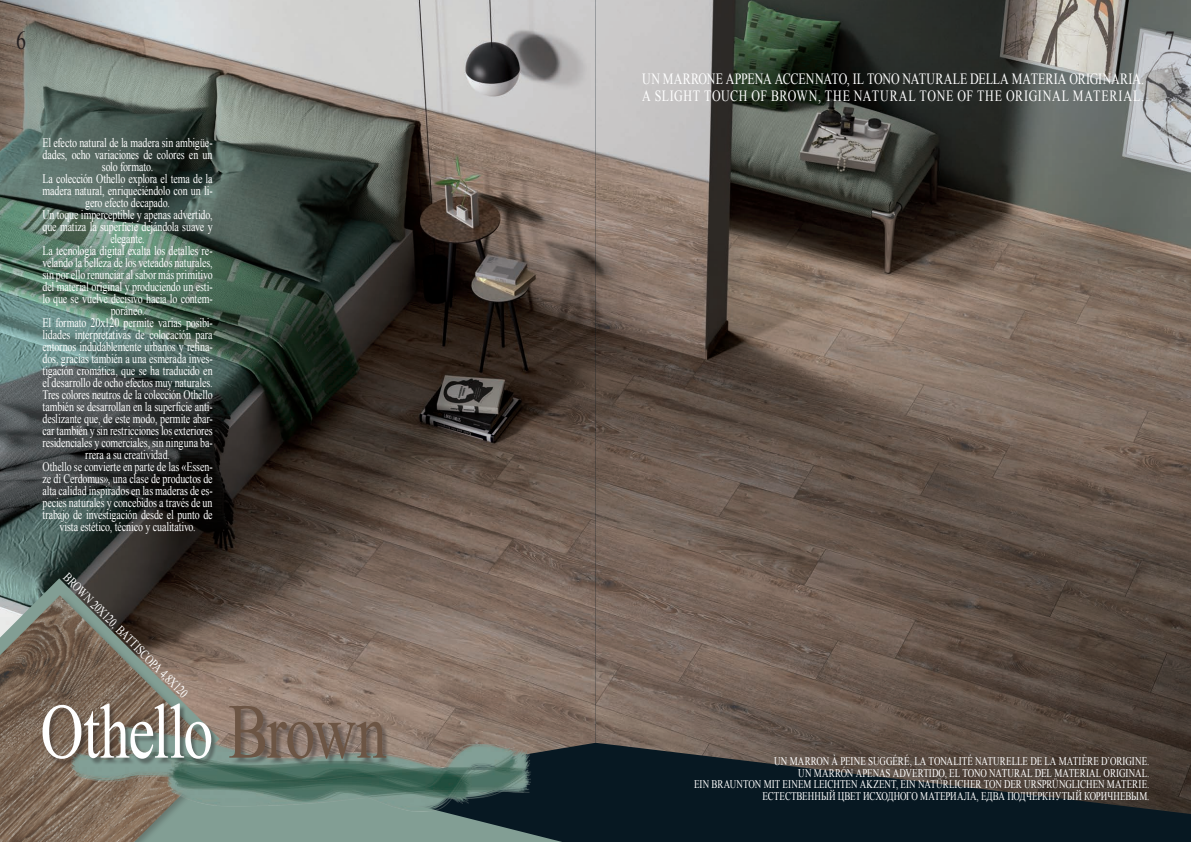
<style>
.page{position:relative;width:1191px;height:842px;background:#fff}
.page>*{position:absolute;margin:0;border:0;box-sizing:border-box;transform-origin:0 0}
.t1{font:78px "Times New Roman";letter-spacing:-.025em;color:#fff;scale:.77 1}
.t2{font:26px "Times New Roman";color:#231f20;scale:.77 1}
.t3{font:15.6px "Times New Roman";letter-spacing:-.005em;color:#fff;scale:.77 1}
.t4{font:15.6px "Times New Roman";letter-spacing:.05em;color:#fff;scale:.77 1}
.t5{font:13px/12px "Times New Roman";letter-spacing:-.015em;color:#fff;text-align:center;scale:.77 1}
.t6{font:11.7px/11.9px "Times New Roman";color:#fff;text-align:right;scale:.77 1}
.s1{color:#6c5544}
</style>
<div class="page">
<div style="left:595px;top:0;width:596px;height:842px;background:#071822"></div>
<img style="left:595px;top:0;width:596px;height:814px">
<img style="left:0;top:0;width:595px;height:842px">
<svg style="left:0;top:578px;width:220px;height:15px;background:#454944"></svg>
<svg style="left:228px;top:700px;width:334px;height:14px;background:#8b766a"></svg>
<div style="left:0;top:593px;width:228px;height:249px;background:#231f20;opacity:.3"></div>
<img style="left:0;top:595px;width:220px;height:119px">
<img style="left:0;top:714px;width:587px;height:128px">
<div style="left:43px;top:704px;width:350px;height:61px;background:#231f20;opacity:.4"></div>
<h2 class="t2" style="left:16px;top:23px;width:14px">6</h2>
<h2 class="t2" style="left:1164px;top:23px;width:14px">7</h2>
<p class="t3" style="left:642px;top:69px;width:653px">UN MARRONE APPENA ACCENNATO, IL TONO NATURALE DELLA MATERIA ORIGINARIA.</p>
<p class="t5" style="left:43px;top:136px;width:222px">El efecto natural de la madera sin ambigüe&shy;dades, ocho variaciones de colores en un solo formato.<br>La colección Othello explora el tema de la madera natural, enriqueciéndolo con un li&shy;gero efecto decapado.<br>Un toque imperceptible y apenas advertido, que matiza la superficie dejándola suave y elegante.<br>La tecnología digital exalta los detalles re&shy;velando la belleza de los veteados naturales, sin por ello renunciar al sabor más primitivo del material original y produciendo un esti&shy;lo que se vuelve decisivo hacia lo contem&shy;poráneo.<br>El formato 20x120 permite varias posibi&shy;lidades interpretativas de colocación para entornos indudablemente urbanos y refina&shy;dos, gracias también a una esmerada inves&shy;tigación cromática, que se ha traducido en el desarrollo de ocho efectos muy naturales.<br>Tres colores neutros de la colección Othello también se desarrollan en la superficie anti&shy;deslizante que, de este modo, permite abar&shy;car también y sin restricciones los exteriores residenciales y comerciales, sin ninguna ba&shy;rrera a su creatividad.<br>Othello se convierte en parte de las «Essen&shy;ze di Cerdomus», una clase de productos de alta calidad inspirados en las maderas de es&shy;pecies naturales y concebidos a través de un trabajo de investigación desde el punto de vista estético, técnico y cualitativo.</p>
<p class="t5" style="left:70px;top:571px;width:222px;rotate:45deg">BROWN 20X120, BATTISCOPA 4,8X120</p>
<h1 class="t1" style="left:40px;top:679px;width:451px">Othello <span class="s1">Brown</span></h1>
<p class="t4" style="left:642px;top:85px;width:653px">A SLIGHT TOUCH OF BROWN, THE NATURAL TONE OF THE ORIGINAL MATERIAL.</p>
<p class="t6" style="left:694px;top:754px;width:593px">UN MARRON À PEINE SUGGÉRÉ, LA TONALITÉ NATURELLE DE LA MATIÈRE D’ORIGINE.<br>UN MARRÓN APENAS ADVERTIDO, EL TONO NATURAL DEL MATERIAL ORIGINAL.<br>EIN BRAUNTON MIT EINEM LEICHTEN AKZENT, EIN NATÜRLICHER TON DER URSPRÜNGLICHEN MATERIE.<br>ЕСТЕСТВЕННЫЙ ЦВЕТ ИСХОДНОГО МАТЕРИАЛА, ЕДВА ПОДЧЕРКНУТЫЙ КОРИЧНЕВЫМ.</p>
</div>
